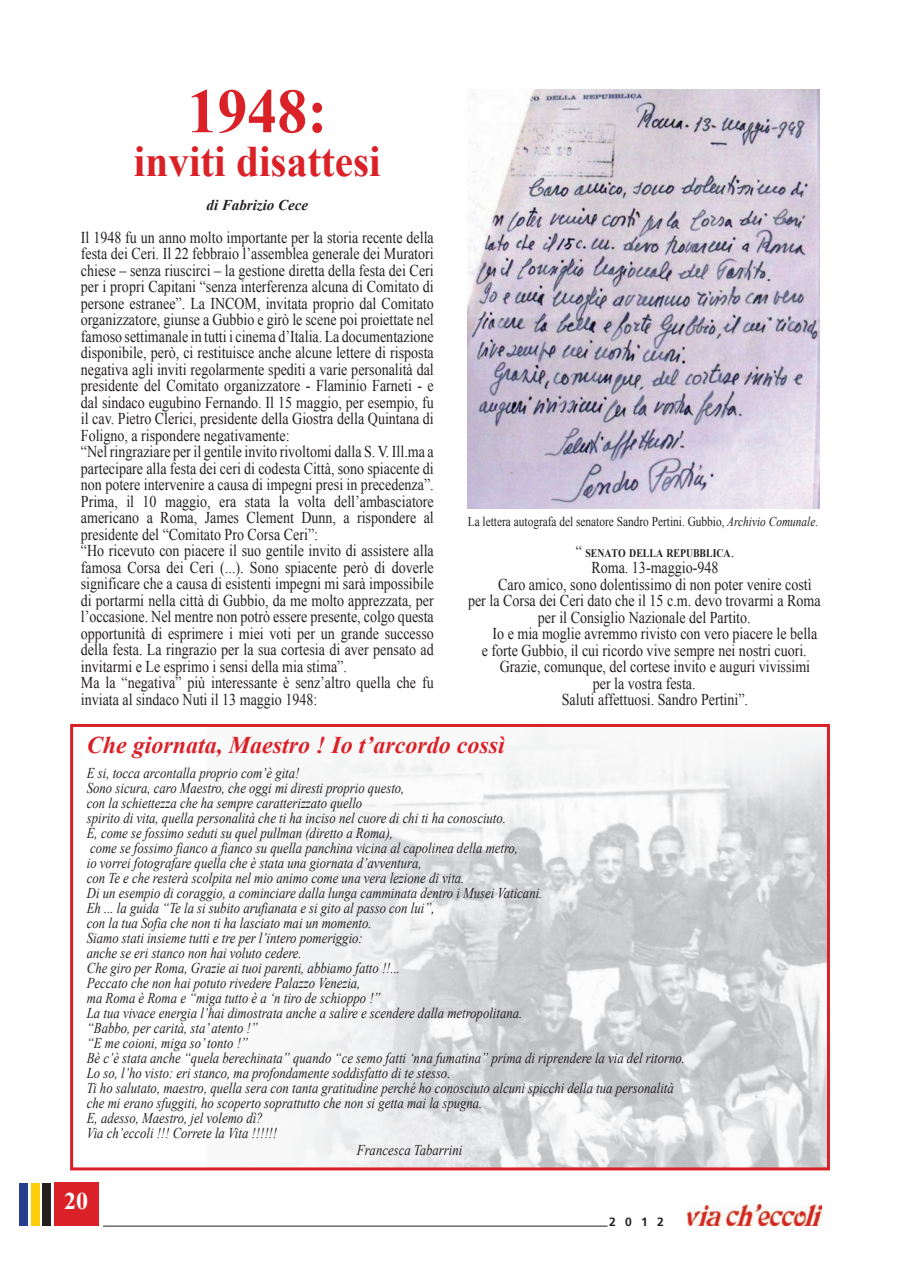
<style>
.page{position:relative;width:902px;height:1272px;background:#fff}
.page>*{position:absolute;margin:0;border:0;box-sizing:border-box;transform-origin:0 0}
.t1{font:700 63px "Times New Roman";color:#da2128;scale:.95 1}
.t2{font:700 43.5px "Times New Roman";color:#da2128;scale:.95 1}
.t3{font:italic 700 24px "Times New Roman";color:#da2128}
.t4{font:700 24px "Times New Roman";color:#fff}
.t5{font:16.5px/16.5px "Times New Roman";color:#231f20;scale:.85 1}
.t6{font:italic 15px/15px "Times New Roman";color:#231f20;scale:.85 1}
.t7{font:italic 700 15px "Times New Roman";color:#231f20}
.t8{font:13.5px "Times New Roman";color:#231f20;scale:.84 1}
.t9{font:700 12px "Frutiger";color:#231f20}
.t10{font:700 11.55px "Times New Roman";color:#231f20;scale:.85 1}
.s1{font-style:italic}
.s2{font-weight:400;font-size:16.5px}
</style>
<div class="page">
<img style="left:687px;top:1205px;width:134px;height:21px">
<hr style="left:103px;top:1226px;width:504px;height:1px;background:#231f20">
<div style="left:54px;top:1183px;width:45px;height:43px;background:#da2128"></div>
<div style="left:19px;top:1183px;width:9px;height:42px;background:#253f8e"></div>
<div style="left:31px;top:1183px;width:8px;height:42px;background:#fece08"></div>
<div style="left:42px;top:1183px;width:9px;height:42px;background:#231f20"></div>
<img style="left:291px;top:734px;width:535px;height:432px">
<div style="left:70px;top:724px;width:760px;height:446px;border:3px solid #da2128"></div>
<img style="left:468px;top:90px;width:352px;height:418px">
<h1 class="t1" style="left:188px;top:68px;width:148px">1948:</h1>
<h2 class="t2" style="left:134px;top:131px;width:261px">INVITI DISATTESI</h2>
<p class="t7" style="left:206px;top:195px;width:103px">di Fabrizio Cece</p>
<p class="t5" style="left:81px;top:229px;width:417px">Il 1948 fu un anno molto importante per la storia recente della festa dei Ceri. Il 22 febbraio l’assemblea generale dei Muratori chiese – senza riuscirci – la gestione diretta della festa dei Ceri per i propri Capitani “senza interferenza alcuna di Comitato di persone estranee”. La INCOM, invitata proprio dal Comitato organizzatore, giunse a Gubbio e girò le scene poi proiettate nel famoso settimanale in tutti i cinema d’Italia. La documentazione disponibile, però, ci restituisce anche alcune lettere di risposta negativa agli inviti regolarmente spediti a varie personalità dal presidente del Comitato organizzatore - Flaminio Farneti - e dal sindaco eugubino Fernando. Il 15 maggio, per esempio, fu il cav. Pietro Clerici, presidente della Giostra della Quintana di Foligno, a rispondere negativamente:<br>“Nel ringraziare per il gentile invito rivoltomi dalla S. V. Ill.ma a partecipare alla festa dei ceri di codesta Città, sono spiacente di non potere intervenire a causa di impegni presi in precedenza”.<br>Prima, il 10 maggio, era stata la volta dell’ambasciatore americano a Roma, James Clement Dunn, a rispondere al presidente del “Comitato Pro Corsa Ceri”:<br>“Ho ricevuto con piacere il suo gentile invito di assistere alla famosa Corsa dei Ceri (...). Sono spiacente però di doverle significare che a causa di esistenti impegni mi sarà impossibile di portarmi nella città di Gubbio, da me molto apprezzata, per l’occasione. Nel mentre non potrò essere presente, colgo questa opportunità di esprimere i miei voti per un grande successo della festa. La ringrazio per la sua cortesia di aver pensato ad invitarmi e Le esprimo i sensi della mia stima”.<br>Ma la “negativa” più interessante è senz’altro quella che fu inviata al sindaco Nuti il 13 maggio 1948:</p>
<p class="t8" style="left:468px;top:513px;width:419px">La lettera autografa del senatore Sandro Pertini. Gubbio, <span class="s1">Archivio Comunale</span>.</p>
<p class="t10" style="left:576px;top:545px;width:188px"><span class="s2">“</span> SENATO DELLA REPUBBLICA<span class="s2">.</span></p>
<p class="t5" style="left:591px;top:559px;width:151px">Roma. 13-maggio-948</p>
<p class="t5" style="left:498px;top:576px;width:370px">Caro amico, sono dolentissimo di non poter venire costì</p>
<p class="t5" style="left:468px;top:592px;width:416px">per la Corsa dei Ceri dato che il 15 c.m. devo trovarmi a Roma</p>
<p class="t5" style="left:538px;top:609px;width:252px">per il Consiglio Nazionale del Partito.</p>
<p class="t5" style="left:493px;top:625px;width:384px">Io e mia moglie avremmo rivisto con vero piacere le bella</p>
<p class="t5" style="left:482px;top:642px;width:384px">e forte Gubbio, il cui ricordo vive sempre nei nostri cuori.</p>
<p class="t5" style="left:500px;top:658px;width:367px">Grazie, comunque, del cortese invito e auguri vivissimi</p>
<p class="t5" style="left:593px;top:675px;width:122px">per la vostra festa.</p>
<p class="t5" style="left:562px;top:691px;width:221px">Saluti affettuosi. Sandro Pertini”.</p>
<h3 class="t3" style="left:87px;top:728px;width:420px">Che giornata, Maestro ! Io t’arcordo cossì</h3>
<p class="t6" style="left:87px;top:765px;width:705px">E si, tocca arcontalla proprio com’è gita!<br>Sono sicura, caro Maestro, che oggi mi diresti proprio questo,<br>con la schiettezza che ha sempre caratterizzato quello<br>spirito di vita, quella personalità che ti ha inciso nel cuore di chi ti ha conosciuto.<br>E, come se fossimo seduti su quel pullman (diretto a Roma),<br>come se fossimo fianco a fianco su quella panchina vicina al capolinea della metro,<br>io vorrei fotografare quella che è stata una giornata d’avventura,<br>con Te e che resterà scolpita nel mio animo come una vera lezione di vita.<br>Di un esempio di coraggio, a cominciare dalla lunga camminata dentro i Musei Vaticani.<br>Eh ... la guida “Te la si subito arufianata e si gito al passo con lui”,<br>con la tua Sofia che non ti ha lasciato mai un momento.<br>Siamo stati insieme tutti e tre per l’intero pomeriggio:<br>anche se eri stanco non hai voluto cedere.<br>Che giro per Roma, Grazie ai tuoi parenti, abbiamo fatto !!...<br>Peccato che non hai potuto rivedere Palazzo Venezia,<br>ma Roma è Roma e “miga tutto è a ‘n tiro de schioppo !”<br>La tua vivace energia l’hai dimostrata anche a salire e scendere dalla metropolitana.<br>“Babbo, per carità, sta’ atento !”<br>“E me coioni, miga so’ tonto !”<br>Bè c’è stata anche “quela berechinata” quando “ce semo fatti ‘nna fumatina” prima di riprendere la via del ritorno.<br>Lo so, l’ho visto: eri stanco, ma profondamente soddisfatto di te stesso.<br>Ti ho salutato, maestro, quella sera con tanta gratitudine perché ho conosciuto alcuni spicchi della tua personalità che mi erano sfuggiti, ho scoperto soprattutto che non si getta mai la spugna.<br>E, adesso, Maestro, jel volemo dì?<br>Via ch’eccoli !!! Correte la Vita !!!!!!</p>
<p class="t6" style="left:357px;top:1142px;width:126px">Francesca Tabarrini</p>
<h3 class="t4" style="left:64px;top:1184px;width:25px">20</h3>
<p class="t9" style="left:609px;top:1215px;width:56px">2012</p>
</div>
